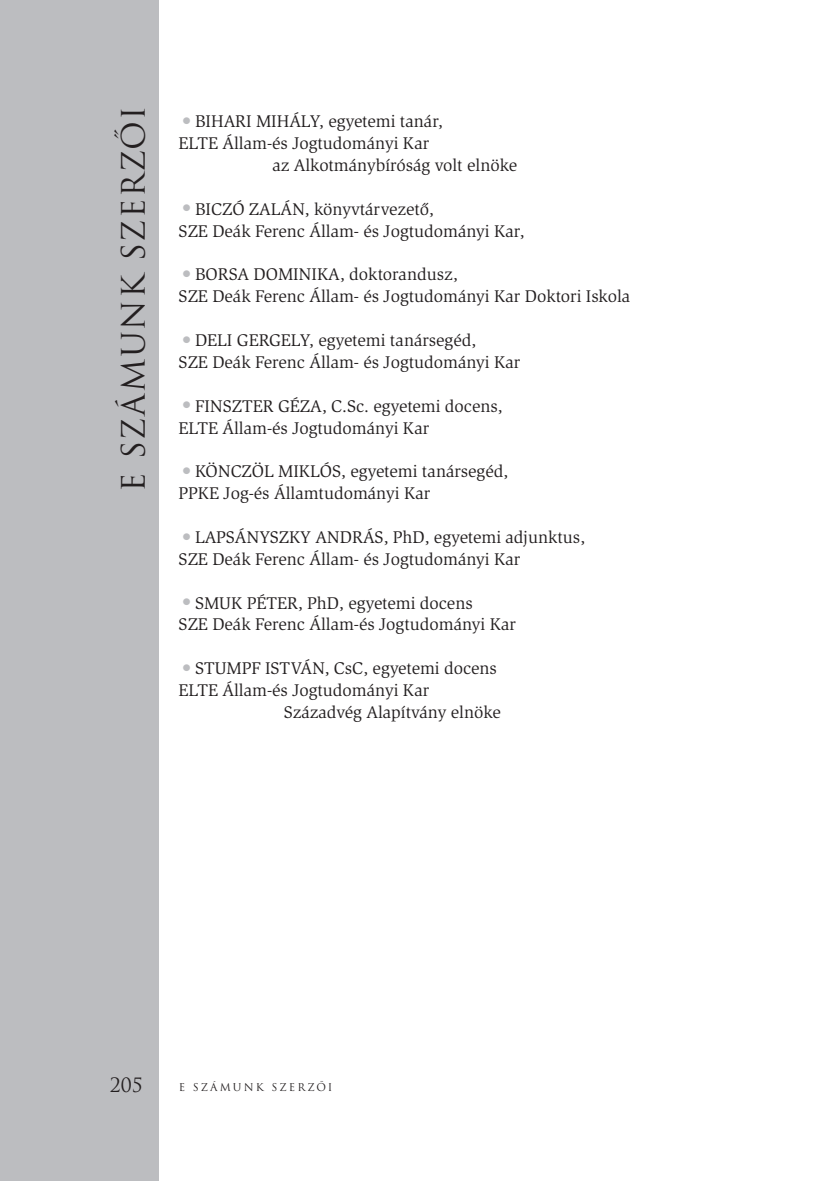
<style>
.page{position:relative;width:834px;height:1181px;background:#fff}
.page>*{position:absolute;margin:0;border:0;box-sizing:border-box;transform-origin:0 0}
.cím_2{font:31.5px "Trajan Pro";letter-spacing:.05em;color:#231f20}
.t1{font:19.25px "Trajan Pro";color:#231f20}
.szöveg{font:17.5px "Slimbach HU";color:#231f20}
.t2{font:10.5px "Trajan Pro";letter-spacing:.2em;color:#231f20}
.s1{font-size:24.5px;color:#bcbdc0}
</style>
<div class="page">
<div style="left:0;top:0;width:159px;height:1181px;background:#bcbdc0"></div>
<p class="cím_2" style="left:113px;top:492px;width:387px;rotate:-90deg">E SZÁMUNK SZERZŐI</p>
<p class="szöveg" style="left:179px;top:111px;width:266px"><span class="s1">•</span>BIHARI MIHÁLY, egyetemi tanár,</p>
<p class="szöveg" style="left:179px;top:133px;width:252px">ELTE Állam-és Jogtudományi Kar</p>
<p class="szöveg" style="left:272px;top:155px;width:246px">az Alkotmánybíróság volt elnöke</p>
<p class="szöveg" style="left:179px;top:199px;width:257px"><span class="s1">•</span>BICZÓ ZALÁN, könyvtárvezető,</p>
<p class="szöveg" style="left:179px;top:221px;width:347px">SZE Deák Ferenc Állam- és Jogtudományi Kar,</p>
<p class="szöveg" style="left:179px;top:264px;width:281px"><span class="s1">•</span>BORSA DOMINIKA, doktorandusz,</p>
<p class="szöveg" style="left:179px;top:286px;width:453px">SZE Deák Ferenc Állam- és Jogtudományi Kar Doktori Iskola</p>
<p class="szöveg" style="left:179px;top:330px;width:299px"><span class="s1">•</span>DELI GERGELY, egyetemi tanársegéd,</p>
<p class="szöveg" style="left:179px;top:352px;width:343px">SZE Deák Ferenc Állam- és Jogtudományi Kar</p>
<p class="szöveg" style="left:179px;top:396px;width:325px"><span class="s1">•</span>FINSZTER GÉZA, C.Sc. egyetemi docens,</p>
<p class="szöveg" style="left:179px;top:417px;width:252px">ELTE Állam-és Jogtudományi Kar</p>
<p class="szöveg" style="left:179px;top:461px;width:331px"><span class="s1">•</span>KÖNCZÖL MIKLÓS, egyetemi tanársegéd,</p>
<p class="szöveg" style="left:179px;top:483px;width:253px">PPKE Jog-és Államtudományi Kar</p>
<p class="szöveg" style="left:179px;top:527px;width:408px"><span class="s1">•</span>LAPSÁNYSZKY ANDRÁS, PhD, egyetemi adjunktus,</p>
<p class="szöveg" style="left:179px;top:549px;width:343px">SZE Deák Ferenc Állam- és Jogtudományi Kar</p>
<p class="szöveg" style="left:179px;top:592px;width:295px"><span class="s1">•</span>SMUK PÉTER, PhD, egyetemi docens</p>
<p class="szöveg" style="left:179px;top:614px;width:339px">SZE Deák Ferenc Állam-és Jogtudományi Kar</p>
<p class="szöveg" style="left:179px;top:658px;width:320px"><span class="s1">•</span>STUMPF ISTVÁN, CsC, egyetemi docens</p>
<p class="szöveg" style="left:179px;top:680px;width:252px">ELTE Állam-és Jogtudományi Kar</p>
<p class="szöveg" style="left:284px;top:702px;width:219px">Századvég Alapítvány elnöke</p>
<p class="t1" style="left:107px;top:1072px;width:34px">205</p>
<p class="t2" style="left:179px;top:1081px;width:226px">PARADOXONOK TALÁLKOZÁSA:</p>
<p class="t1" style="left:110px;top:1073px;width:34px">205</p>
<p class="t2" style="left:179px;top:1081px;width:155px">E SZÁMUNK SZERZŐI</p>
</div>
